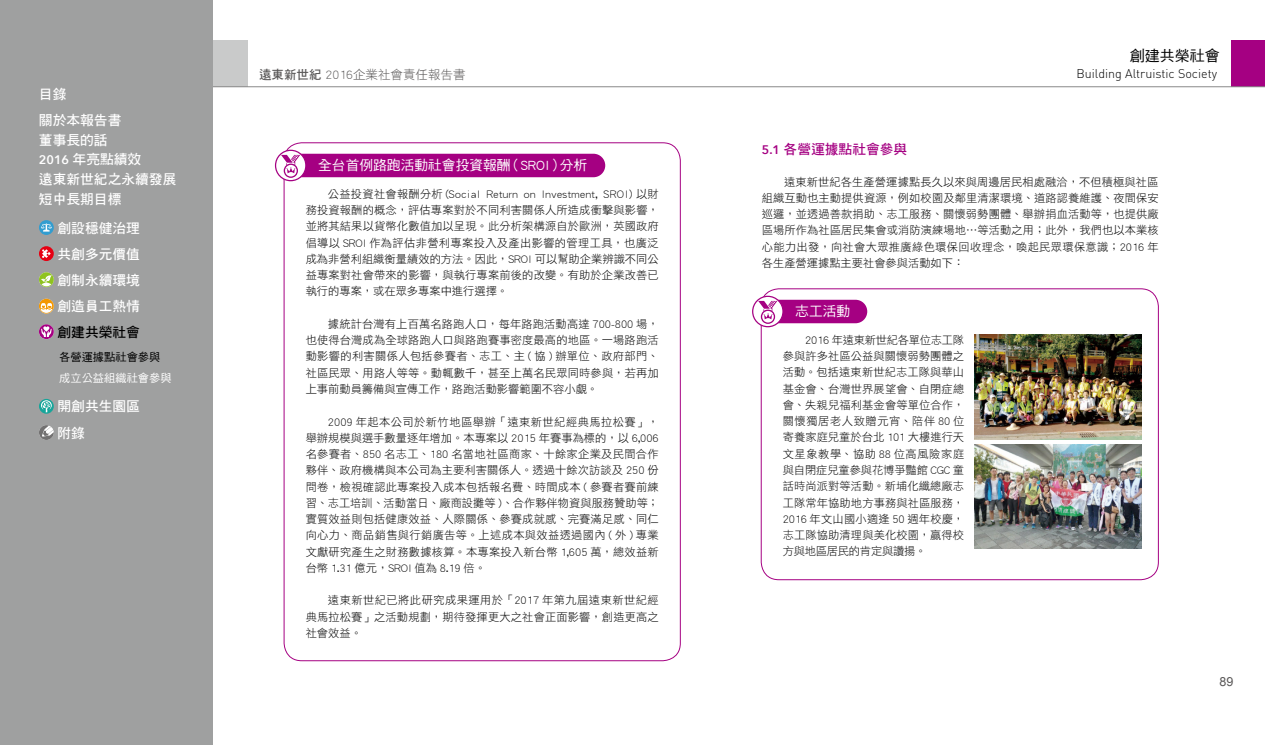
<style>
.page{position:relative;width:1265px;height:745px;background:#fff}
.page>*{position:absolute;margin:0;border:0;box-sizing:border-box;transform-origin:0 0}
.t1{font:15px "DF Hei Std W5";color:#000}
.t2{font:13.75px/26px "DF Hei Std W7";color:#fff}
.t3{font:13.75px "DF Hei Std W5";color:#fff}
.t4{font:13.75px "DF Hei Std W7";color:#a50082}
.t5{font:13.75px "DF Hei Std W7";color:#000}
.t6{font:300 12.5px "DIN";color:#000}
.t7{font:12.5px "DF Hei Std W3";color:#595757}
.t8{font:12.5px "Arial";color:#595757}
.t9{font:11.25px/16.2px "DF Hei Std W3";letter-spacing:.015em;color:#000;text-align:justify}
.t10{font:11.25px "DF Hei Std W5";color:#fff}
.t11{font:11.25px "DF Hei Std W5";color:#000}
.s1{font-family:"Avenir Next";font-weight:600;font-size:12.38px}
.s2{font-family:"DF Hei Std W7"}
</style>
<div class="page">
<div style="left:204px;top:40px;width:44px;height:47px;background:#c9caca"></div>
<div style="left:1231px;top:40px;width:34px;height:47px;background:#a50082"></div>
<hr style="left:204px;top:86px;width:1061px;height:1px;background:#898989">
<div style="left:0;top:0;width:213px;height:744px;background:#9fa0a0"></div>
<svg style="left:39px;top:220px;width:15px;height:15px"></svg>
<svg style="left:41px;top:223px;width:11px;height:8px"></svg>
<svg style="left:39px;top:272px;width:15px;height:15px"></svg>
<svg style="left:39px;top:298px;width:15px;height:15px"></svg>
<div style="left:39px;top:246px;width:15px;height:15px;background:#e60012;border-radius:50%"></div>
<svg style="left:42px;top:249px;width:9px;height:9px"></svg>
<svg style="left:39px;top:324px;width:15px;height:15px"></svg>
<svg style="left:39px;top:398px;width:15px;height:15px"></svg>
<svg style="left:41px;top:400px;width:11px;height:12px"></svg>
<svg style="left:39px;top:425px;width:15px;height:14px"></svg>
<div style="left:284px;top:154px;width:321px;height:23px;background:#a50082;border-radius:12px"></div>
<svg style="left:276px;top:150px;width:30px;height:30px"></svg>
<div style="left:275px;top:150px;width:31px;height:31px;border:1px solid #a50082;border-radius:50%"></div>
<svg style="left:281px;top:155px;width:19px;height:23px"></svg>
<div style="left:761px;top:288px;width:398px;height:291px;border:1px solid #a50082;border-radius:18px"></div>
<div style="left:761px;top:299px;width:106px;height:24px;background:#a50082;border-radius:12px"></div>
<svg style="left:753px;top:296px;width:30px;height:30px"></svg>
<div style="left:752px;top:295px;width:32px;height:32px;border:1px solid #a50082;border-radius:50%"></div>
<svg style="left:758px;top:301px;width:19px;height:23px"></svg>
<img style="left:975px;top:335px;width:166px;height:104px">
<img style="left:975px;top:444px;width:166px;height:104px">
<p class="t2" style="left:39px;top:81px;width:84px;line-height:25.4px">目錄<br>關於本報告書</p>
<p class="t2" style="left:39px;top:129px;width:139px;line-height:19.8px">董事長的話<br><span class="s1">2016</span> 年亮點績效<br>遠東新世紀之永續發展短中長期目標</p>
<p class="t2" style="left:58px;top:214px;width:84px;text-align:justify">創設穩健治理共創多元價值創制永續環境創造員工熱情</p>
<p class="t5" style="left:58px;top:324px;width:84px">創建共榮社會</p>
<p class="t11" style="left:59px;top:350px;width:103px">各營運據點社會參與</p>
<p class="t10" style="left:59px;top:371px;width:114px">成立公益組織社會參與</p>
<p class="t2" style="left:58px;top:393px;width:84px">開創共生園區附錄</p>
<p class="t7" style="left:259px;top:68px;width:208px"><span class="s2">遠東新世紀</span> 2016企業社會責任報告書</p>
<p class="t3" style="left:318px;top:158px;width:271px">全台首例路跑活動社會投資報酬（SROI）分析</p>
<p class="t9" style="left:306px;top:185px;width:355px;text-indent:22px">公益投資社會報酬分析 (Social Return on Investment, SROI) 以財務投資報酬的概念，評估專案對於不同利害關係人所造成衝擊與影響，並將其結果以貨幣化數值加以呈現。此分析架構源自於歐洲，英國政府倡導以 SROI 作為評估非營利專案投入及產出影響的管理工具，也廣泛成為非營利組織衡量績效的方法。因此，SROI 可以幫助企業辨識不同公益專案對社會帶來的影響，與執行專案前後的改變。有助於企業改善已執行的專案，或在眾多專案中進行選擇。</p>
<p class="t9" style="left:306px;top:315px;width:355px;text-indent:22px">據統計台灣有上百萬名路跑人口，每年路跑活動高達 700-800 場，也使得台灣成為全球路跑人口與路跑賽事密度最高的地區。一場路跑活動影響的利害關係人包括參賽者、志工、主 ( 協 ) 辦單位、政府部門、社區民眾、用路人等等。動輒數千，甚至上萬名民眾同時參與，若再加上事前動員籌備與宣傳工作，路跑活動影響範圍不容小覷。</p>
<p class="t9" style="left:306px;top:413px;width:355px;text-indent:22px">2009 年起本公司於新竹地區舉辦「遠東新世紀經典馬拉松賽」，舉辦規模與選手數量逐年增加。本專案以 2015 年賽事為標的，以 6,006名參賽者、850 名志工、180 名當地社區商家、十餘家企業及民間合作夥伴、政府機構與本公司為主要利害關係人。透過十餘次訪談及 250 份問卷，檢視確認此專案投入成本包括報名費、時間成本 ( 參賽者賽前練習、志工培訓、活動當日、廠商設攤等 )、合作夥伴物資與服務贊助等；實質效益則包括健康效益、人際關係、參賽成就感、完賽滿足感、同仁向心力、商品銷售與行銷廣告等。上述成本與效益透過國內 ( 外 ) 專業文獻研究產生之財務數據核算。本專案投入新台幣 1,605 萬，總效益新台幣 1.31 億元，SROI 值為 8.19 倍。</p>
<p class="t9" style="left:306px;top:591px;width:355px;text-indent:22px">遠東新世紀已將此研究成果運用於「2017 年第九屆遠東新世紀經典馬拉松賽」之活動規劃，期待發揮更大之社會正面影響，創造更高之社會效益。</p>
<h1 class="t1" style="left:1130px;top:47px;width:91px">創建共榮社會</h1>
<p class="t6" style="left:1076px;top:65px;width:142px">Building Altruistic Society</p>
<p class="t4" style="left:762px;top:141px;width:147px"><span class="s1">5.1</span> 各營運據點社會參與</p>
<p class="t9" style="left:762px;top:173px;width:398px;text-indent:22px">遠東新世紀各生產營運據點長久以來與周邊居民相處融洽，不但積極與社區組織互動也主動提供資源，例如校園及鄰里清潔環境、道路認養維護、夜間保安巡邏，並透過善款捐助、志工服務、關懷弱勢團體、舉辦捐血活動等，也提供廠區場所作為社區居民集會或消防演練場地…等活動之用；此外，我們也以本業核心能力出發，向社會大眾推廣綠色環保回收理念，喚起民眾環保意識；2016 年各生產營運據點主要社會參與活動如下：</p>
<p class="t3" style="left:795px;top:304px;width:56px">志工活動</p>
<p class="t9" style="left:783px;top:331px;width:183px;text-indent:22px">2016 年遠東新世紀各單位志工隊參與許多社區公益與關懷弱勢團體之活動。包括遠東新世紀志工隊與華山基金會、台灣世界展望會、自閉症總會、失親兒福利基金會等單位合作，關懷獨居老人致贈元宵、陪伴 80 位寄養家庭兒童於台北 101 大樓進行天文星象教學、協助 88 位高風險家庭與自閉症兒童參與花博爭豔館 CGC 童話時尚派對等活動。新埔化纖總廠志工隊常年協助地方事務與社區服務，2016 年文山國小適逢 50 週年校慶，志工隊協助清理與美化校園，贏得校方與地區居民的肯定與讚揚。</p>
<p class="t8" style="left:1220px;top:673px;width:15px">89</p>
</div>
